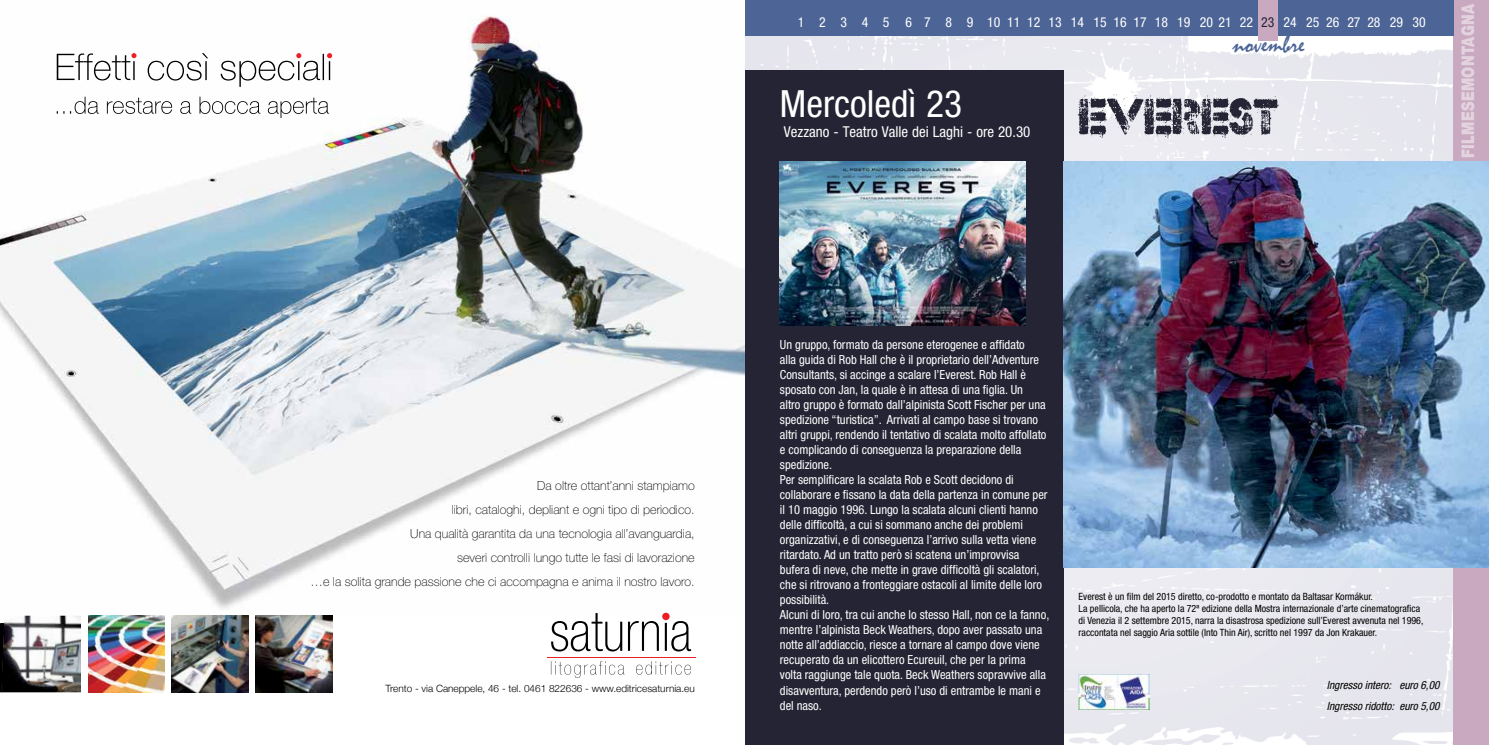
<style>
.page{position:relative;width:1489px;height:745px;background:#fff}
.page>*{position:absolute;margin:0;border:0;box-sizing:border-box;transform-origin:0 0}
.t1{font:50px "Dock 51";color:#242434}
.t2{font:condensed 37.5px "Helvetica Neue";color:#fff}
.t3{font:25px "Mistral";color:#4d6497}
.t4{font:900 17.5px "Helvetica Neue";letter-spacing:.02em;color:#fff;scale:.8 1}
.t5{font:condensed 15px "Helvetica Neue";color:#fff}
.t6{font:condensed 13.75px "Helvetica Neue";color:#fff}
.t7{font:condensed 12.5px/15px "Helvetica Neue";color:#fff}
.t8{font:100 12.5px/24.1px "Helvetica Neue";color:#000;text-align:right}
.t9{font:italic condensed 11.25px/20px "Helvetica Neue";color:#000}
.t10{font:condensed 10px/12px "Helvetica Neue";color:#000}
.t11{font:300 10px "Helvetica Neue";color:#000}
.s1{color:#242434}
</style>
<div class="page">
<img style="left:745px;top:35px;width:708px;height:709px">
<div style="left:1453px;top:0;width:35px;height:744px;background:#c9a9c0"></div>
<div style="left:744px;top:71px;width:319px;height:673px;background:#242434"></div>
<div style="left:744px;top:0;width:709px;height:35px;background:#4d6497"></div>
<div style="left:1258px;top:0;width:19px;height:41px;background:#c9a9c0"></div>
<img style="left:1063px;top:162px;width:425px;height:405px">
<img style="left:780px;top:162px;width:245px;height:163px">
<img style="left:1078px;top:674px;width:71px;height:35px">
<img style="left:0;top:16px;width:744px;height:594px">
<svg style="left:57px;top:53px;width:79px;height:27px"></svg>
<svg style="left:148px;top:53px;width:184px;height:34px"></svg>
<svg style="left:57px;top:97px;width:272px;height:21px"></svg>
<svg style="left:0;top:623px;width:1px;height:68px"></svg>
<hr style="left:546px;top:656px;width:149px;height:1px;background:#ed1d24">
<svg style="left:551px;top:661px;width:140px;height:16px"></svg>
<svg style="left:551px;top:612px;width:140px;height:39px"></svg>
<img style="left:88px;top:615px;width:77px;height:76px">
<img style="left:255px;top:615px;width:77px;height:76px">
<img style="left:172px;top:615px;width:76px;height:76px">
<img style="left:1px;top:615px;width:80px;height:76px">
<p class="t8" style="left:310px;top:473px;width:386px">Da oltre ottant’anni stampiamo<br>libri, cataloghi, depliant e ogni tipo di periodico.<br>Una qualità garantita da una tecnologia all’avanguardia,<br>severi controlli lungo tutte le fasi di lavorazione<br>…e la solita grande passione che ci accompagna e anima il nostro lavoro.</p>
<p class="t11" style="left:385px;top:680px;width:311px">Trento - via Caneppele, 46 - tel. 0461 822636 - www.editricesaturnia.eu</p>
<p class="t6" style="left:797px;top:14px;width:629px">1 2 3 4 5 6 7 8 9 10111213 14 15161718 19 202122<span class="s1">23</span> 24 25262728 29 30</p>
<h2 class="t2" style="left:780px;top:82px;width:183px">Mercoledì 23</h2>
<p class="t5" style="left:783px;top:123px;width:248px">Vezzano - Teatro Valle dei Laghi - ore 20.30</p>
<h3 class="t3" style="left:1232px;top:30px;width:73px">novembre</h3>
<h1 class="t1" style="left:1078px;top:88px;width:202px">EVEREST</h1>
<h3 class="t4" style="left:1457px;top:158px;width:194px;rotate:-90deg">FILMesemontagna</h3>
<p class="t7" style="left:780px;top:337px;width:271px">Un gruppo, formato da persone eterogenee e affidato<br>alla guida di Rob Hall che è il proprietario dell’Adventure Consultants, si accinge a scalare l’Everest. Rob Hall è sposato con Jan, la quale è in attesa di una figlia. Un<br>altro gruppo è formato dall’alpinista Scott Fischer per una spedizione “turistica”. Arrivati al campo base si trovano altri gruppi, rendendo il tentativo di scalata molto affollato e complicando di conseguenza la preparazione della spedizione.<br>Per semplificare la scalata Rob e Scott decidono di collaborare e fissano la data della partenza in comune per il 10 maggio 1996. Lungo la scalata alcuni clienti hanno delle difficoltà, a cui si sommano anche dei problemi organizzativi, e di conseguenza l’arrivo sulla vetta viene ritardato. Ad un tratto però si scatena un’improvvisa bufera di neve, che mette in grave difficoltà gli scalatori, che si ritrovano a fronteggiare ostacoli al limite delle loro possibilità.<br>Alcuni di loro, tra cui anche lo stesso Hall, non ce la fanno, mentre l’alpinista Beck Weathers, dopo aver passato una notte all’addiaccio, riesce a tornare al campo dove viene recuperato da un elicottero Ecureuil, che per la prima volta raggiunge tale quota. Beck Weathers sopravvive alla disavventura, perdendo però l’uso di entrambe le mani e del naso.</p>
<p class="t10" style="left:1078px;top:590px;width:346px">Everest è un film del 2015 diretto, co-prodotto e montato da Baltasar Kormákur.<br>La pellicola, che ha aperto la 72ª edizione della Mostra internazionale d’arte cinematografica di Venezia il 2 settembre 2015, narra la disastrosa spedizione sull’Everest avvenuta nel 1996, raccontata nel saggio Aria sottile (Into Thin Air), scritto nel 1997 da Jon Krakauer.</p>
<p class="t9" style="left:1326px;top:675px;width:114px">Ingresso intero: euro 6,00<br>Ingresso ridotto: euro 5,00</p>
</div>
